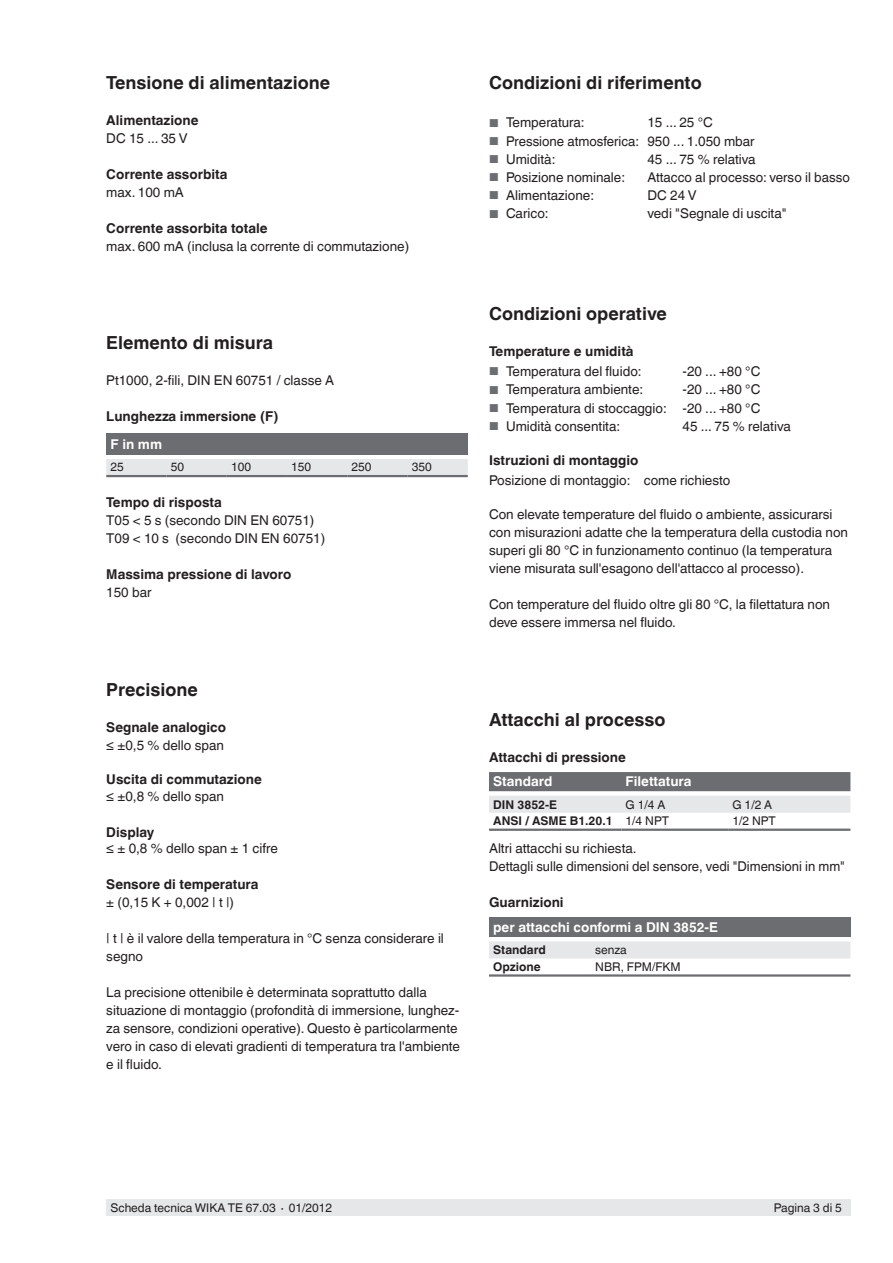
<style>
.page{position:relative;width:893px;height:1263px;background:#fff}
.page>*{position:absolute;margin:0;border:0;box-sizing:border-box;transform-origin:0 0}
.t1{font:700 18px "Helvetica World";color:#231f20}
.t2{font:13.5px/18px "Helvetica World";color:#231f20}
.t3{font:700 13.5px "Helvetica World";color:#231f20}
.t4{font:700 13.5px "Helvetica World";color:#fff}
.t5{font:12px "Helvetica World";color:#231f20}
.t6{font:700 12px "Helvetica World";color:#231f20}
.s1{font-size:11.55px;color:#6c6d70}
.s2{font-weight:400}
</style>
<div class="page">
<div style="left:106px;top:1199px;width:744px;height:17px;background:#e6e7e9"></div>
<div style="left:106px;top:433px;width:362px;height:22px;background:#6c6d70"></div>
<div style="left:106px;top:459px;width:362px;height:16px;background:#e6e7e9"></div>
<hr style="left:106px;top:475px;width:61px;height:2px;background:#6c6d70">
<hr style="left:167px;top:475px;width:60px;height:2px;background:#6c6d70">
<hr style="left:227px;top:475px;width:60px;height:2px;background:#6c6d70">
<hr style="left:287px;top:475px;width:60px;height:2px;background:#6c6d70">
<hr style="left:347px;top:475px;width:60px;height:2px;background:#6c6d70">
<hr style="left:407px;top:475px;width:61px;height:2px;background:#6c6d70">
<svg style="left:489px;top:772px;width:361px;height:41px;background:#afb0b3"></svg>
<hr style="left:489px;top:828px;width:132px;height:3px;background:#6c6d70">
<hr style="left:621px;top:828px;width:107px;height:3px;background:#6c6d70">
<hr style="left:728px;top:828px;width:122px;height:3px;background:#6c6d70">
<div style="left:489px;top:918px;width:361px;height:19px;background:#6c6d70"></div>
<div style="left:489px;top:941px;width:361px;height:17px;background:#e6e7e9"></div>
<hr style="left:489px;top:974px;width:102px;height:3px;background:#6c6d70">
<hr style="left:591px;top:974px;width:259px;height:3px;background:#6c6d70">
<h1 class="t1" style="left:106px;top:73px;width:225px">Tensione di alimentazione</h1>
<p class="t3" style="left:106px;top:113px;width:94px">Alimentazione</p>
<p class="t2" style="left:106px;top:130px;width:83px">DC 15 ... 35 V</p>
<p class="t3" style="left:106px;top:167px;width:123px">Corrente assorbita</p>
<p class="t2" style="left:106px;top:184px;width:79px">max. 100 mA</p>
<p class="t3" style="left:106px;top:221px;width:163px">Corrente assorbita totale</p>
<p class="t2" style="left:106px;top:238px;width:304px">max. 600 mA (inclusa la corrente di commutazione)</p>
<h1 class="t1" style="left:106px;top:333px;width:168px">Elemento di misura</h1>
<p class="t2" style="left:106px;top:372px;width:229px">Pt1000, 2-fili, DIN EN 60751 / classe A</p>
<p class="t3" style="left:106px;top:409px;width:174px">Lunghezza immersione (F)</p>
<p class="t4" style="left:111px;top:436px;width:53px">F in mm</p>
<p class="t5" style="left:111px;top:460px;width:15px">25</p>
<p class="t5" style="left:171px;top:460px;width:15px">50</p>
<p class="t5" style="left:231px;top:460px;width:22px">100</p>
<p class="t5" style="left:291px;top:460px;width:22px">150</p>
<p class="t5" style="left:352px;top:460px;width:22px">250</p>
<p class="t5" style="left:412px;top:460px;width:22px">350</p>
<p class="t3" style="left:106px;top:495px;width:117px">Tempo di risposta</p>
<p class="t2" style="left:106px;top:511px;width:220px">T05 &lt; 5 s (secondo DIN EN 60751)<br>T09 &lt; 10 s (secondo DIN EN 60751)</p>
<p class="t3" style="left:106px;top:567px;width:187px">Massima pressione di lavoro</p>
<p class="t2" style="left:106px;top:583px;width:47px">150 bar</p>
<h1 class="t1" style="left:106px;top:679px;width:93px">Precisione</h1>
<p class="t3" style="left:106px;top:719px;width:121px">Segnale analogico</p>
<p class="t2" style="left:106px;top:736px;width:119px">≤ ±0,5 % dello span</p>
<p class="t3" style="left:106px;top:772px;width:157px">Uscita di commutazione</p>
<p class="t2" style="left:106px;top:787px;width:119px">≤ ±0,8 % dello span</p>
<p class="t3" style="left:106px;top:824px;width:50px">Display</p>
<p class="t2" style="left:106px;top:840px;width:173px">≤ ± 0,8 % dello span ± 1 cifre</p>
<p class="t3" style="left:106px;top:877px;width:154px">Sensore di temperatura</p>
<p class="t2" style="left:106px;top:894px;width:129px">± (0,15 K + 0,002 | t |)</p>
<p class="t2" style="left:106px;top:930px;width:339px">| t | è il valore della temperatura in °C senza considerare il segno</p>
<p class="t2" style="left:106px;top:984px;width:355px">La precisione ottenibile è determinata soprattutto dalla situazione di montaggio (profondità di immersione, lunghez&shy;za sensore, condizioni operative). Questo è particolarmente vero in caso di elevati gradienti di temperatura tra l'ambiente e il fluido.</p>
<h1 class="t1" style="left:489px;top:73px;width:214px">Condizioni di riferimento</h1>
<p class="t2" style="left:489px;top:114px;width:97px"><span class="s1">■</span> Temperatura:</p>
<p class="t2" style="left:647px;top:114px;width:67px">15 ... 25 °C</p>
<p class="t2" style="left:489px;top:132px;width:267px"><span class="s1">■</span> Pressione atmosferica: 950 ... 1.050 mbar</p>
<p class="t2" style="left:489px;top:150px;width:68px"><span class="s1">■</span> Umidità:</p>
<p class="t2" style="left:647px;top:150px;width:110px">45 ... 75 % relativa</p>
<p class="t2" style="left:489px;top:168px;width:138px"><span class="s1">■</span> Posizione nominale:</p>
<p class="t2" style="left:647px;top:168px;width:204px">Attacco al processo: verso il basso</p>
<p class="t2" style="left:489px;top:187px;width:107px"><span class="s1">■</span> Alimentazione:</p>
<p class="t2" style="left:647px;top:187px;width:51px">DC 24V</p>
<p class="t2" style="left:489px;top:205px;width:61px"><span class="s1">■</span> Carico:</p>
<p class="t2" style="left:647px;top:205px;width:141px">vedi "Segnale di uscita"</p>
<h1 class="t1" style="left:489px;top:303px;width:179px">Condizioni operative</h1>
<p class="t3" style="left:489px;top:344px;width:146px">Temperature e umidità</p>
<p class="t2" style="left:489px;top:362px;width:154px"><span class="s1">■</span> Temperatura del fluido:</p>
<p class="t2" style="left:682px;top:362px;width:79px">-20 ... +80 °C</p>
<p class="t2" style="left:489px;top:381px;width:156px"><span class="s1">■</span> Temperatura ambiente:</p>
<p class="t2" style="left:682px;top:381px;width:79px">-20 ... +80 °C</p>
<p class="t2" style="left:489px;top:399px;width:273px"><span class="s1">■</span> Temperatura di stoccaggio: -20 ... +80 °C</p>
<p class="t2" style="left:489px;top:417px;width:133px"><span class="s1">■</span> Umidità consentita:</p>
<p class="t2" style="left:682px;top:417px;width:110px">45 ... 75 % relativa</p>
<p class="t3" style="left:489px;top:452px;width:151px">Istruzioni di montaggio</p>
<p class="t2" style="left:489px;top:471px;width:243px">Posizione di montaggio: come richiesto</p>
<p class="t2" style="left:489px;top:505px;width:361px">Con elevate temperature del fluido o ambiente, assicurarsi con misurazioni adatte che la temperatura della custodia non superi gli 80 °C in funzionamento continuo (la temperatura viene misurata sull'esagono dell'attacco al processo).</p>
<p class="t2" style="left:489px;top:595px;width:343px">Con temperature del fluido oltre gli 80 °C, la filettatura non deve essere immersa nel fluido.</p>
<h1 class="t1" style="left:489px;top:709px;width:178px">Attacchi al processo</h1>
<p class="t3" style="left:489px;top:749px;width:138px">Attacchi di pressione</p>
<p class="t4" style="left:493px;top:774px;width:61px">Standard</p>
<p class="t4" style="left:626px;top:774px;width:67px">Filettatura</p>
<p class="t6" style="left:493px;top:797px;width:65px">DIN 3852-E</p>
<p class="t5" style="left:626px;top:797px;width:41px">G 1/4 A</p>
<p class="t5" style="left:732px;top:797px;width:41px">G 1/2 A</p>
<p class="t6" style="left:493px;top:814px;width:177px">ANSI / ASME B1.20.1 <span class="s2">1/4 NPT</span></p>
<p class="t5" style="left:732px;top:814px;width:45px">1/2 NPT</p>
<p class="t2" style="left:489px;top:840px;width:357px">Altri attacchi su richiesta.<br>Dettagli sulle dimensioni del sensore, vedi "Dimensioni in mm"</p>
<p class="t3" style="left:489px;top:895px;width:76px">Guarnizioni</p>
<p class="t4" style="left:493px;top:920px;width:226px">per attacchi conformi a DIN 3852-E</p>
<p class="t6" style="left:493px;top:943px;width:54px">Standard</p>
<p class="t5" style="left:595px;top:943px;width:33px">senza</p>
<p class="t6" style="left:493px;top:959px;width:49px">Opzione</p>
<p class="t5" style="left:595px;top:959px;width:87px">NBR, FPM/FKM</p>
<p class="t5" style="left:111px;top:1201px;width:223px">Scheda tecnica WIKA TE 67.03 ∙ 01/2012</p>
<p class="t5" style="left:774px;top:1201px;width:70px">Pagina 3 di 5</p>
</div>
